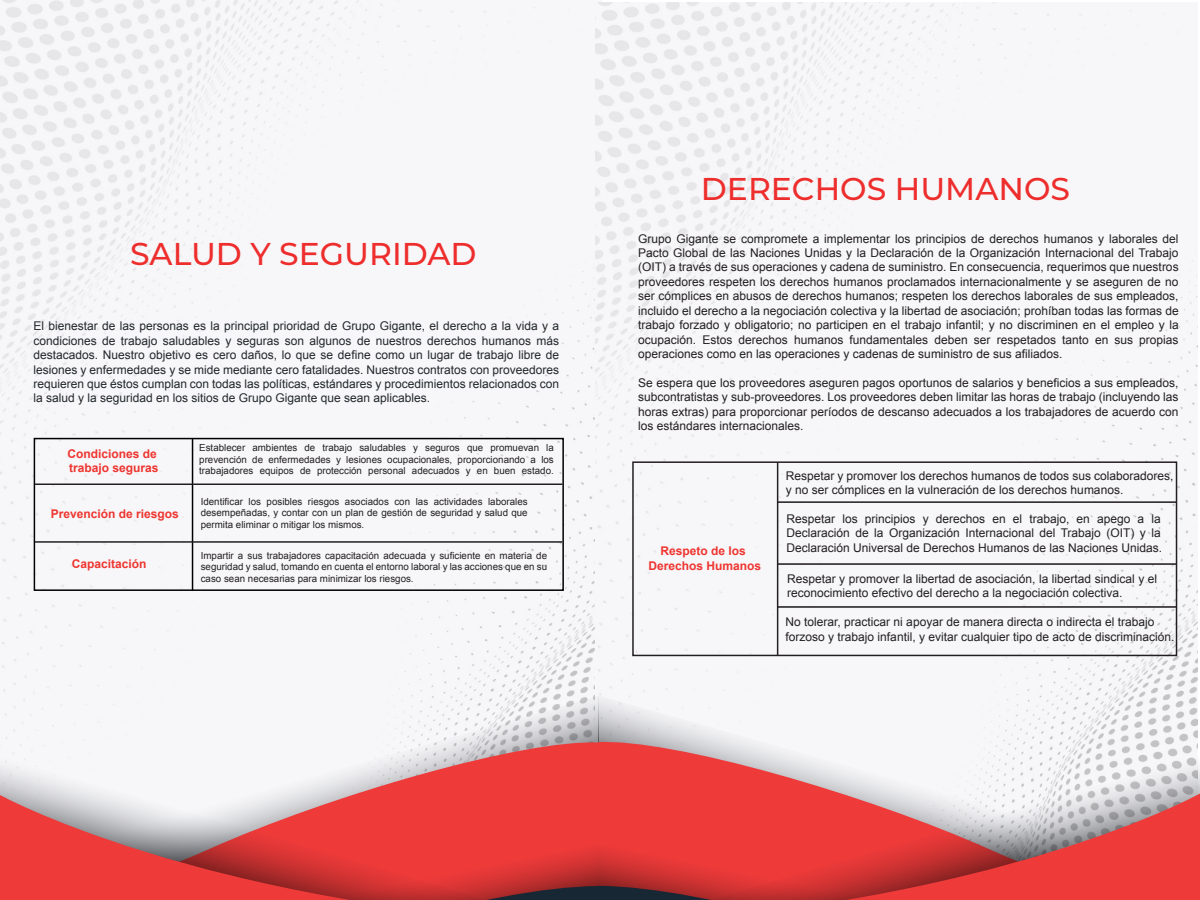
<style>
.page{position:relative;width:1200px;height:900px;background:#fff}
.page>*{position:absolute;margin:0;border:0;box-sizing:border-box;transform-origin:0 0}
.t1{font:500 31.5px "Montserrat";color:#ee2d2d}
.t2{font:12px/14.4px "Arial";color:#231f20;text-align:justify}
.t3{font:12px/14.4px "Arial";color:#23272a;text-align:justify}
.t4{font:700 12px/14.4px "Arial";color:#ee3530}
.t5{font:9.75px/11.7px "Arial";color:#231f20;text-align:justify}
</style>
<div class="page">
<img style="left:0;top:0;width:601px;height:687px">
<img style="left:596px;top:3px;width:602px;height:684px">
<div style="left:34px;top:437px;width:530px;height:153px;border:2px solid #000001"></div>
<hr style="left:192px;top:438px;width:1px;height:152px;background:#000001">
<hr style="left:35px;top:483px;width:527px;height:2px;background:#231f20">
<hr style="left:35px;top:541px;width:527px;height:1px;background:#231f20">
<div style="left:632px;top:461px;width:545px;height:195px;border:2px solid #231f20"></div>
<hr style="left:777px;top:462px;width:1px;height:193px;background:#231f20">
<hr style="left:777px;top:501px;width:399px;height:1px;background:#231f20">
<hr style="left:778px;top:563px;width:399px;height:1px;background:#231f20">
<hr style="left:778px;top:606px;width:399px;height:1px;background:#231f20">
<svg style="left:3px;top:687px;width:595px;height:51px"></svg>
<svg style="left:552px;top:738px;width:46px;height:54px;background:#e64544"></svg>
<svg style="left:0;top:715px;width:552px;height:77px"></svg>
<svg style="left:0;top:792px;width:598px;height:107px;background:#e57171"></svg>
<svg style="left:598px;top:687px;width:600px;height:51px"></svg>
<svg style="left:598px;top:738px;width:46px;height:53px;background:#e74544"></svg>
<svg style="left:644px;top:714px;width:556px;height:77px"></svg>
<svg style="left:598px;top:791px;width:602px;height:108px;background:#e36f6f"></svg>
<svg style="left:140px;top:814px;width:918px;height:85px;background:#d54444"></svg>
<h1 class="t1" style="left:130px;top:232px;width:348px">SALUD Y SEGURIDAD</h1>
<p class="t3" style="left:33px;top:319px;width:527px">El bienestar de las personas es la principal prioridad de Grupo Gigante, el derecho a la vida y a condiciones de trabajo saludables y seguras son algunos de nuestros derechos humanos más destacados. Nuestro objetivo es cero daños, lo que se define como un lugar de trabajo libre de lesiones y enfermedades y se mide mediante cero fatalidades. Nuestros contratos con proveedores requieren que éstos cumplan con todas las políticas, estándares y procedimientos relacionados con la salud y la seguridad en los sitios de Grupo Gigante que sean aplicables.</p>
<p class="t4" style="left:67px;top:446px;width:93px">Condiciones de trabajo seguras</p>
<p class="t5" style="left:199px;top:441px;width:356px">Establecer ambientes de trabajo saludables y seguros que promuevan la prevención de enfermedades y lesiones ocupacionales, proporcionando a los trabajadores equipos de protección personal adecuados y en buen estado.</p>
<p class="t4" style="left:51px;top:506px;width:130px">Prevención de riesgos</p>
<p class="t5" style="left:201px;top:495px;width:328px">Identificar los posibles riesgos asociados con las actividades laborales desempeñadas, y contar con un plan de gestión de seguridad y salud que permita eliminar o mitigar los mismos.</p>
<p class="t4" style="left:72px;top:557px;width:76px">Capacitación</p>
<p class="t5" style="left:201px;top:549px;width:348px">Impartir a sus trabajadores capacitación adecuada y suficiente en materia de seguridad y salud, tomando en cuenta el entorno laboral y las acciones que en su caso sean necesarias para minimizar los riesgos.</p>
<h1 class="t1" style="left:701px;top:166px;width:371px">DERECHOS HUMANOS</h1>
<p class="t2" style="left:638px;top:231px;width:542px">Grupo Gigante se compromete a implementar los principios de derechos humanos y laborales del Pacto Global de las Naciones Unidas y la Declaración de la Organización Internacional del Trabajo (OIT) a través de sus operaciones y cadena de suministro. En consecuencia, requerimos que nuestros proveedores respeten los derechos humanos proclamados internacionalmente y se aseguren de no ser cómplices en abusos de derechos humanos; respeten los derechos laborales de sus empleados, incluido el derecho a la negociación colectiva y la libertad de asociación; prohíban todas las formas de trabajo forzado y obligatorio; no participen en el trabajo infantil; y no discriminen en el empleo y la ocupación. Estos derechos humanos fundamentales deben ser respetados tanto en sus propias operaciones como en las operaciones y cadenas de suministro de sus afiliados.</p>
<p class="t2" style="left:638px;top:375px;width:542px">Se espera que los proveedores aseguren pagos oportunos de salarios y beneficios a sus empleados, subcontratistas y sub-proveedores. Los proveedores deben limitar las horas de trabajo (incluyendo las horas extras) para proporcionar períodos de descanso adecuados a los trabajadores de acuerdo con los estándares internacionales.</p>
<p class="t4" style="left:649px;top:544px;width:114px;text-align:center">Respeto de los<br>Derechos Humanos</p>
<p class="t2" style="left:786px;top:468px;width:389px">Respetar y promover los derechos humanos de todos sus colaboradores, y no ser cómplices en la vulneración de los derechos humanos.</p>
<p class="t2" style="left:787px;top:511px;width:377px">Respetar los principios y derechos en el trabajo, en apego a la Declaración de la Organización Internacional del Trabajo (OIT) y la Declaración Universal de Derechos Humanos de las Naciones Unidas.</p>
<p class="t2" style="left:787px;top:571px;width:372px">Respetar y promover la libertad de asociación, la libertad sindical y el reconocimiento efectivo del derecho a la negociación colectiva.</p>
<p class="t2" style="left:786px;top:614px;width:390px">No tolerar, practicar ni apoyar de manera directa o indirecta el trabajo forzoso y trabajo infantil, y evitar cualquier tipo de acto de discriminación.</p>
</div>
